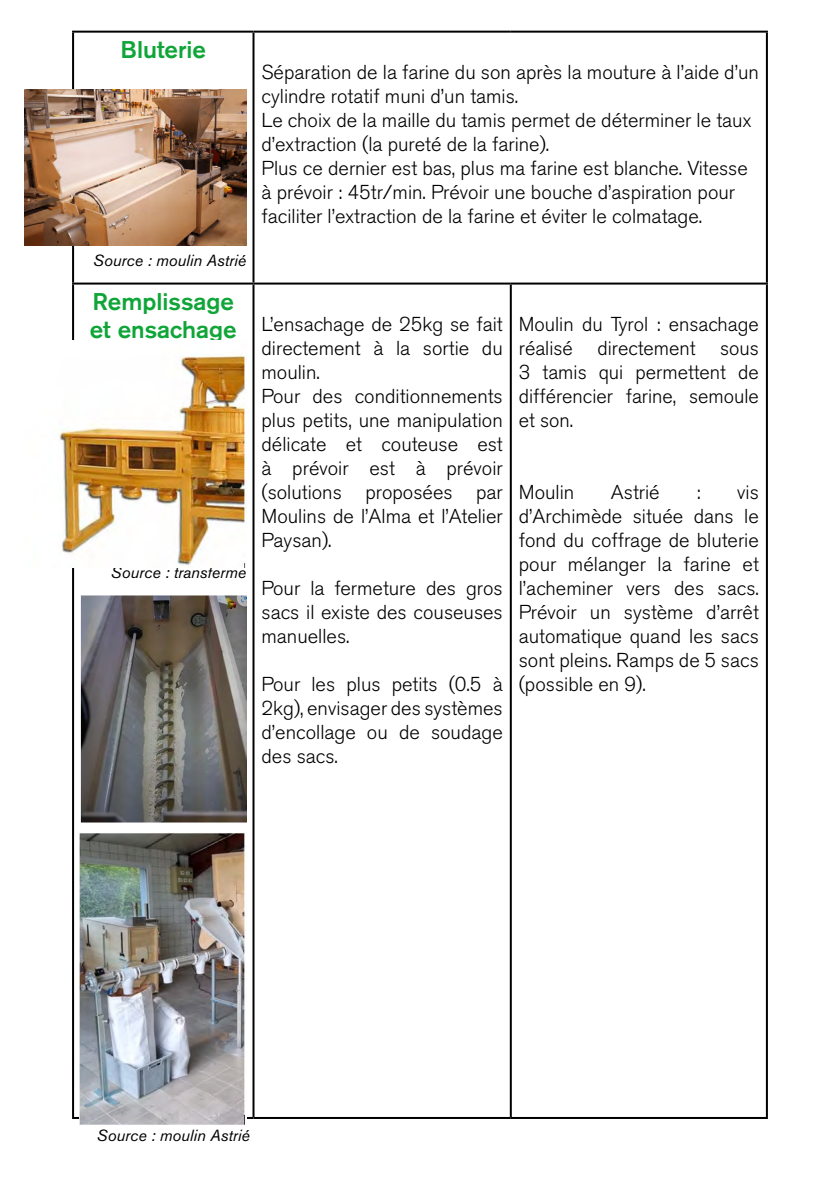
<style>
.page{position:relative;width:840px;height:1191px;background:#fff}
.page>*{position:absolute;margin:0;border:0;box-sizing:border-box;transform-origin:0 0}
.t1{font:500 24px "Akzidenz Grotesk Std";color:#0fa538}
.t2{font:300 20px/24px "Akzidenz Grotesk Std";color:#000;text-align:justify}
.t3{font:italic 16px "Akzidenz Grotesk Std";color:#000}
.s1{font-weight:500;font-size:24px;color:#0fa538}
</style>
<div class="page">
<hr style="left:72px;top:31px;width:181px;height:2px;background:#000">
<hr style="left:72px;top:33px;width:2px;height:249px;background:#000">
<hr style="left:253px;top:31px;width:257px;height:2px;background:#000">
<hr style="left:252px;top:33px;width:2px;height:249px;background:#000">
<hr style="left:510px;top:31px;width:257px;height:2px;background:#000">
<hr style="left:765px;top:33px;width:2px;height:249px;background:#000">
<hr style="left:72px;top:282px;width:181px;height:2px;background:#000">
<hr style="left:72px;top:284px;width:2px;height:833px;background:#000">
<hr style="left:253px;top:282px;width:257px;height:2px;background:#000">
<hr style="left:252px;top:284px;width:2px;height:833px;background:#000">
<hr style="left:510px;top:282px;width:257px;height:2px;background:#000">
<hr style="left:509px;top:284px;width:2px;height:833px;background:#000">
<hr style="left:765px;top:284px;width:2px;height:833px;background:#000">
<hr style="left:72px;top:1117px;width:181px;height:2px;background:#000">
<hr style="left:253px;top:1117px;width:257px;height:2px;background:#000">
<hr style="left:510px;top:1117px;width:257px;height:2px;background:#000">
<img style="left:24px;top:89px;width:222px;height:157px">
<img style="left:80px;top:595px;width:166px;height:227px">
<img style="left:79px;top:832px;width:167px;height:293px">
<img style="left:55px;top:341px;width:191px;height:227px">
<p class="t1" style="left:120px;top:35px;width:87px">Bluterie</p>
<p class="t3" style="left:93px;top:251px;width:154px">Source : moulin Astrié</p>
<p class="t2" style="left:261px;top:60px;width:498px;text-align:left">Séparation de la farine du son après la mouture à l’aide d’un cylindre rotatif muni d’un tamis.<br>Le choix de la maille du tamis permet de déterminer le taux d’extraction (la pureté de la farine).<br>Plus ce dernier est bas, plus ma farine est blanche. Vitesse à prévoir : 45tr/min. Prévoir une bouche d’aspiration pour faciliter l’extraction de la farine et éviter le colmatage.</p>
<p class="t1" style="left:92px;top:286px;width:143px">Remplissage</p>
<p class="t2" style="left:261px;top:312px;width:243px;text-align:left;text-indent:-172px"><span class="s1">et ensachage</span> L’ensachage de 25kg se fait directement à la sortie du moulin.<br>Pour des conditionnements plus petits, une manipulation délicate et couteuse est à prévoir est à prévoir (solutions proposées par<br>Moulins de l’Alma et l’Atelier<br>Paysan).</p>
<p class="t2" style="left:261px;top:576px;width:243px">Pour la fermeture des gros sacs il existe des couseuses manuelles.</p>
<p class="t2" style="left:261px;top:672px;width:243px">Pour les plus petits (0.5 à 2kg), envisager des systèmes d’encollage ou de soudage des sacs.</p>
<p class="t3" style="left:111px;top:563px;width:137px">Source : transferme</p>
<p class="t2" style="left:518px;top:312px;width:241px">Moulin du Tyrol : ensachage réalisé directement sous 3 tamis qui permettent de différencier farine, semoule et son.</p>
<p class="t2" style="left:518px;top:480px;width:57px">Moulin</p>
<p class="t2" style="left:610px;top:480px;width:50px">Astrié</p>
<p class="t2" style="left:696px;top:480px;width:6px">:</p>
<p class="t2" style="left:518px;top:480px;width:241px;text-indent:218px">vis d’Archimède située dans le fond du coffrage de bluterie pour mélanger la farine et l’acheminer vers des sacs.<br>Prévoir un système d’arrêt automatique quand les sacs sont pleins. Ramps de 5 sacs (possible en 9).</p>
<p class="t3" style="left:97px;top:1125px;width:154px">Source : moulin Astrié</p>
</div>
